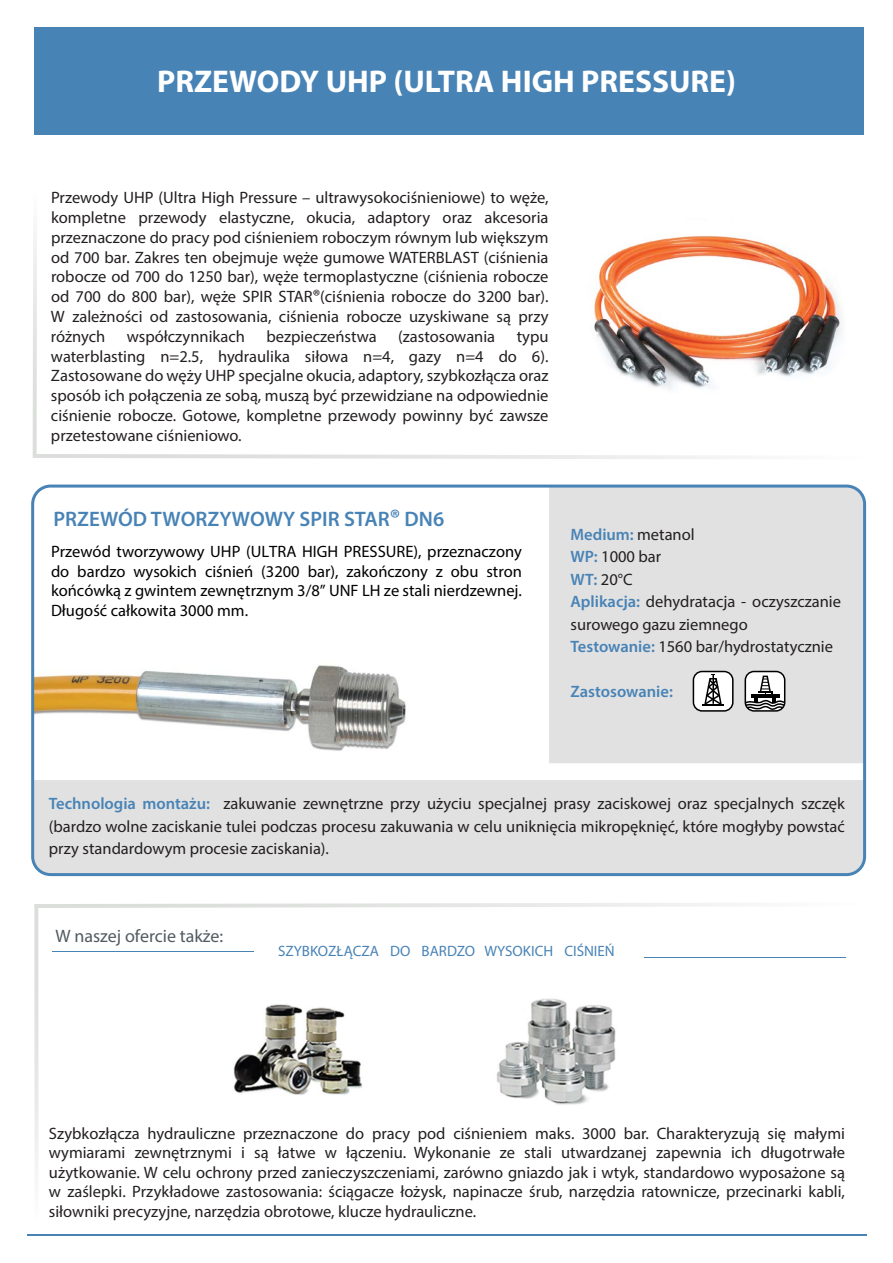
<style>
.page{position:relative;width:893px;height:1263px;background:#fff}
.page>*{position:absolute;margin:0;border:0;box-sizing:border-box;transform-origin:0 0}
.t1{font:700 31.5px "Myriad Pro";color:#fff}
.t2{font:600 21px "Myriad Pro";color:#4883b6}
.t3{font:18px "Myriad Pro";color:#515b60}
.t4{font:16.5px/19.8px "Myriad Pro";color:#231f20;text-align:justify}
.t5{font:16.5px/19.5px "Myriad Pro";color:#000;text-align:justify}
.t6{font:600 16.5px "Myriad Pro";color:#4883b6}
.t7{font:15px "Myriad Pro";color:#4883b6}
.s1{font-size:18px}
.s2{font-size:24px}
.s3{font-weight:600;color:#4883b6}
</style>
<div class="page">
<div style="left:549px;top:486px;width:316px;height:277px;background:#e1e1e1"></div>
<div style="left:693px;top:671px;width:40px;height:40px;background:#fff;border-radius:9px"></div>
<div style="left:693px;top:671px;width:41px;height:41px;border:2px solid #000;border-radius:9px"></div>
<div style="left:745px;top:671px;width:40px;height:40px;background:#fff;border-radius:9px"></div>
<div style="left:745px;top:671px;width:40px;height:41px;border:2px solid #000;border-radius:9px"></div>
<hr style="left:702px;top:704px;width:22px;height:2px;background:#000">
<svg style="left:704px;top:675px;width:18px;height:29px"></svg>
<svg style="left:744px;top:675px;width:43px;height:37px"></svg>
<div style="left:34px;top:27px;width:830px;height:108px;background:#4883b6"></div>
<svg style="left:33px;top:233px;width:702px;height:226px"></svg>
<svg style="left:34px;top:904px;width:5px;height:270px"></svg>
<svg style="left:35px;top:903px;width:698px;height:5px"></svg>
<hr style="left:27px;top:1235px;width:839px;height:1px;background:#4883b6">
<hr style="left:52px;top:951px;width:201px;height:1px;background:#4883b6">
<hr style="left:644px;top:957px;width:201px;height:1px;background:#4883b6">
<div style="left:35px;top:780px;width:827px;height:92px;background:#e1e1e1"></div>
<img style="left:35px;top:665px;width:371px;height:86px">
<div style="left:31px;top:485px;width:835px;height:391px;border:3px solid #4883b6;border-radius:18px"></div>
<img style="left:233px;top:1004px;width:129px;height:91px">
<img style="left:497px;top:998px;width:119px;height:107px">
<img style="left:574px;top:233px;width:268px;height:184px">
<h1 class="t1" style="left:157px;top:60px;width:580px">PRZEWODY UHP (ULTRA HIGH PRESSURE)</h1>
<p class="t4" style="left:51px;top:187px;width:499px">Przewody UHP (Ultra High Pressure – ultrawysokociśnieniowe) to węże, kompletne przewody elastyczne, okucia, adaptory oraz akcesoria przeznaczone do pracy pod ciśnieniem roboczym równym lub większym od 700 bar. Zakres ten obejmuje węże gumowe WATERBLAST (ciśnienia robocze od 700 do 1250 bar), węże termoplastyczne (ciśnienia robocze od 700 do 800 bar), węże SPIR STAR<span class="s1">®</span>(ciśnienia robocze do 3200 bar).<br>W zależności od zastosowania, ciśnienia robocze uzyskiwane są przy różnych</p>
<p class="t4" style="left:127px;top:326px;width:120px">współczynnikach</p>
<p class="t4" style="left:267px;top:326px;width:112px">bezpieczeństwa</p>
<p class="t4" style="left:398px;top:326px;width:99px">(zastosowania</p>
<p class="t4" style="left:51px;top:326px;width:499px;text-indent:466px">typu waterblasting n=2.5, hydraulika siłowa n=4, gazy n=4 do 6).<br>Zastosowane do węży UHP specjalne okucia, adaptory, szybkozłącza oraz sposób ich połączenia ze sobą, muszą być przewidziane na odpowiednie ciśnienie robocze. Gotowe, kompletne przewody powinny być zawsze przetestowane ciśnieniowo.</p>
<p class="t2" style="left:53px;top:506px;width:392px">PRZEWÓD TWORZYWOWY SPIR STAR<span class="s2">®</span> DN6</p>
<p class="t5" style="left:51px;top:542px;width:473px">Przewód tworzywowy UHP (ULTRA HIGH PRESSURE), przeznaczony do bardzo wysokich ciśnień (3200 bar), zakończony z obu stron końcówką z gwintem zewnętrznym 3/8” UNF LH ze stali nierdzewnej.<br>Długość całkowita 3000 mm.</p>
<p class="t4" style="left:570px;top:523px;width:272px;line-height:22.5px;text-align:left"><span class="s3">Medium:</span> metanol<br><span class="s3">WP:</span> 1000 bar<br><span class="s3">WT:</span> 20°C<br><span class="s3">Aplikacja:</span> dehydratacja - oczyszczanie surowego gazu ziemnego<br><span class="s3">Testowanie:</span> 1560 bar/hydrostatycznie</p>
<p class="t6" style="left:570px;top:681px;width:104px">Zastosowanie:</p>
<p class="t4" style="left:49px;top:792px;width:798px;line-height:22.5px"><span class="s3">Technologia montażu:</span> zakuwanie zewnętrzne przy użyciu specjalnej prasy zaciskowej oraz specjalnych szczęk (bardzo wolne zaciskanie tulei podczas procesu zakuwania w celu uniknięcia mikropęknięć, które mogłyby powstać przy standardowym procesie zaciskania).</p>
<p class="t3" style="left:55px;top:924px;width:169px">W naszej ofercie także:</p>
<p class="t7" style="left:278px;top:941px;width:338px">SZYBKOZŁĄCZA DO BARDZO WYSOKICH CIŚNIEŃ</p>
<p class="t4" style="left:49px;top:1123px;width:797px">Szybkozłącza hydrauliczne przeznaczone do pracy pod ciśnieniem maks. 3000 bar. Charakteryzują się małymi wymiarami zewnętrznymi i są łatwe w łączeniu. Wykonanie ze stali utwardzanej zapewnia ich długotrwałe użytkowanie. W celu ochrony przed zanieczyszczeniami, zarówno gniazdo jak i wtyk, standardowo wyposażone są w zaślepki. Przykładowe zastosowania: ściągacze łożysk, napinacze śrub, narzędzia ratownicze, przecinarki kabli, siłowniki precyzyjne, narzędzia obrotowe, klucze hydrauliczne.</p>
</div>
